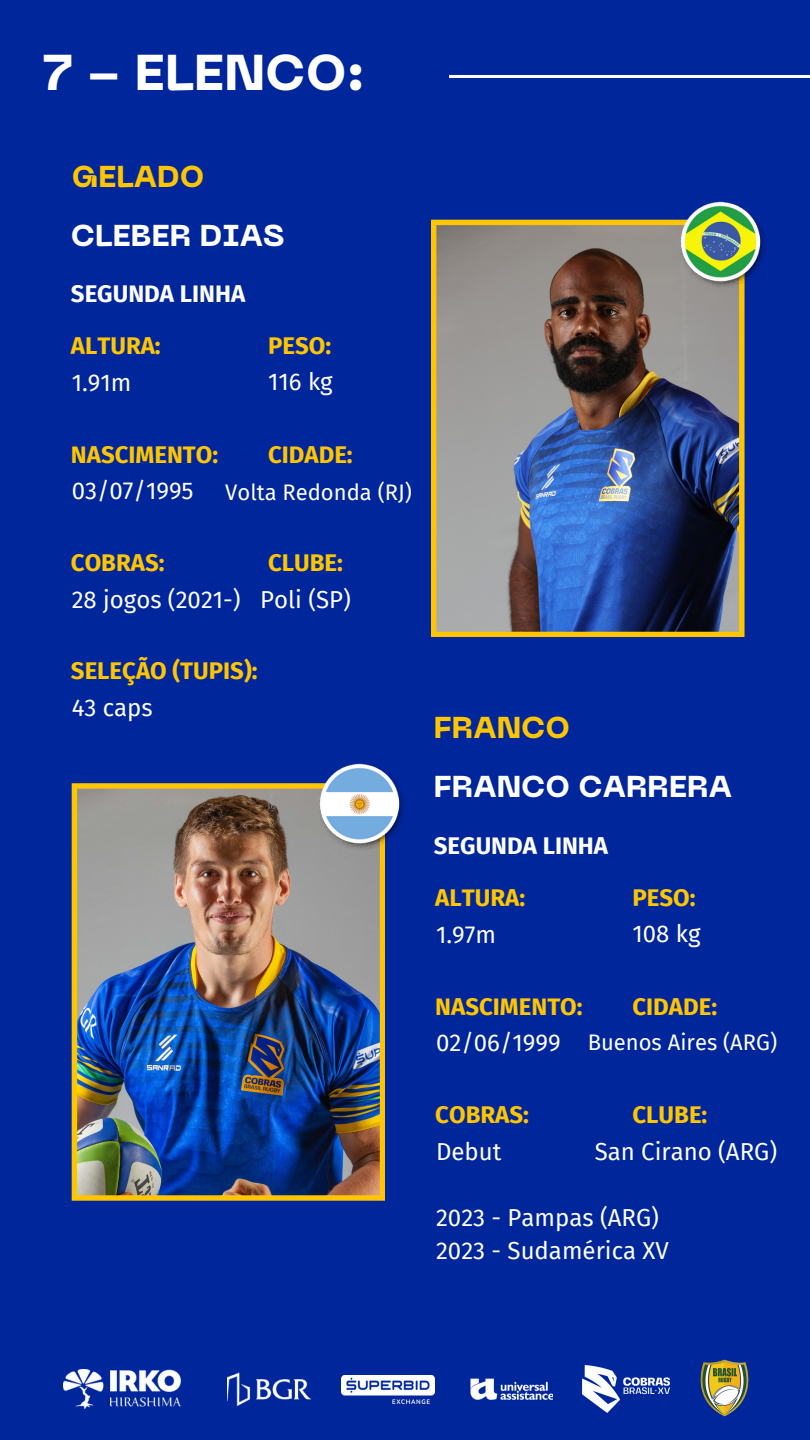
<style>
.page{position:relative;width:810px;height:1440px;background:#00269c}
.page>*{position:absolute;margin:0;border:0;box-sizing:border-box;transform-origin:0 0}
.t1{font:800 50px "PP Neue Machina";color:#fff}
.t2{font:800 30px "PP Neue Machina";color:#fff}
.t3{font:800 30px "PP Neue Machina";color:#ffc600}
.t4{font:24px/33px "Fira Sans";color:#fff}
.t5{font:700 24px "Fira Sans";color:#ffc600}
.t6{font:700 24px "Fira Sans";color:#fff}
.t7{font:22px "Fira Sans";color:#fff}
.s1{font-size:24px}
</style>
<div class="page">
<img style="left:431px;top:220px;width:313px;height:417px">
<img style="left:72px;top:783px;width:313px;height:418px">
<img style="left:679px;top:201px;width:86px;height:87px">
<hr style="left:449px;top:75px;width:361px;height:3px;background:#fff">
<img style="left:319px;top:764px;width:85px;height:87px">
<img style="left:700px;top:1359px;width:49px;height:58px">
<img style="left:583px;top:1365px;width:87px;height:48px">
<img style="left:64px;top:1369px;width:117px;height:40px">
<img style="left:228px;top:1372px;width:84px;height:34px">
<img style="left:341px;top:1375px;width:93px;height:28px">
<img style="left:470px;top:1378px;width:83px;height:22px">
<h1 class="t1" style="left:42px;top:53px;width:324px">7 - ELENCO:</h1>
<p class="t3" style="left:72px;top:165px;width:134px">GELADO</p>
<p class="t2" style="left:71px;top:223px;width:215px">CLEBER DIAS</p>
<p class="t6" style="left:71px;top:280px;width:176px">SEGUNDA LINHA</p>
<p class="t5" style="left:71px;top:332px;width:91px">ALTURA:</p>
<p class="t4" style="left:72px;top:367px;width:61px">1.91m</p>
<p class="t5" style="left:268px;top:332px;width:65px">PESO:</p>
<p class="t4" style="left:268px;top:366px;width:66px">116 kg</p>
<p class="t5" style="left:71px;top:440px;width:149px">NASCIMENTO:</p>
<p class="t5" style="left:268px;top:440px;width:86px">CIDADE:</p>
<p class="t4" style="left:72px;top:475px;width:123px">03/07/1995</p>
<p class="t7" style="left:225px;top:479px;width:188px">Volta Redonda (RJ)</p>
<p class="t5" style="left:71px;top:549px;width:95px">COBRAS:</p>
<p class="t4" style="left:72px;top:583px;width:171px">28 jogos (2021-)</p>
<p class="t5" style="left:268px;top:549px;width:76px">CLUBE:</p>
<p class="t4" style="left:260px;top:583px;width:92px">Poli (SP)</p>
<p class="t5" style="left:71px;top:656px;width:188px">SELEÇÃO (TUPIS):</p>
<p class="t4" style="left:72px;top:691px;width:83px">43 caps</p>
<p class="t3" style="left:434px;top:716px;width:138px">FRANCO</p>
<p class="t2" style="left:434px;top:775px;width:300px">FRANCO CARRERA</p>
<p class="t6" style="left:434px;top:832px;width:176px">SEGUNDA LINHA</p>
<p class="t5" style="left:435px;top:884px;width:91px">ALTURA:</p>
<p class="t4" style="left:436px;top:918px;width:61px">1.97m</p>
<p class="t5" style="left:632px;top:884px;width:65px">PESO:</p>
<p class="t4" style="left:632px;top:918px;width:70px">108 kg</p>
<p class="t5" style="left:435px;top:992px;width:149px">NASCIMENTO:</p>
<p class="t5" style="left:632px;top:992px;width:86px">CIDADE:</p>
<p class="t7" style="left:436px;top:1030px;width:343px"><span class="s1">02/06/1999</span> Buenos Aires (ARG)</p>
<p class="t5" style="left:435px;top:1101px;width:95px">COBRAS:</p>
<p class="t4" style="left:436px;top:1135px;width:67px">Debut</p>
<p class="t5" style="left:632px;top:1101px;width:76px">CLUBE:</p>
<p class="t4" style="left:595px;top:1135px;width:184px">San Cirano (ARG)</p>
<p class="t4" style="left:436px;top:1201px;width:234px">2023 - Pampas (ARG)<br>2023 - Sudamérica XV</p>
</div>
